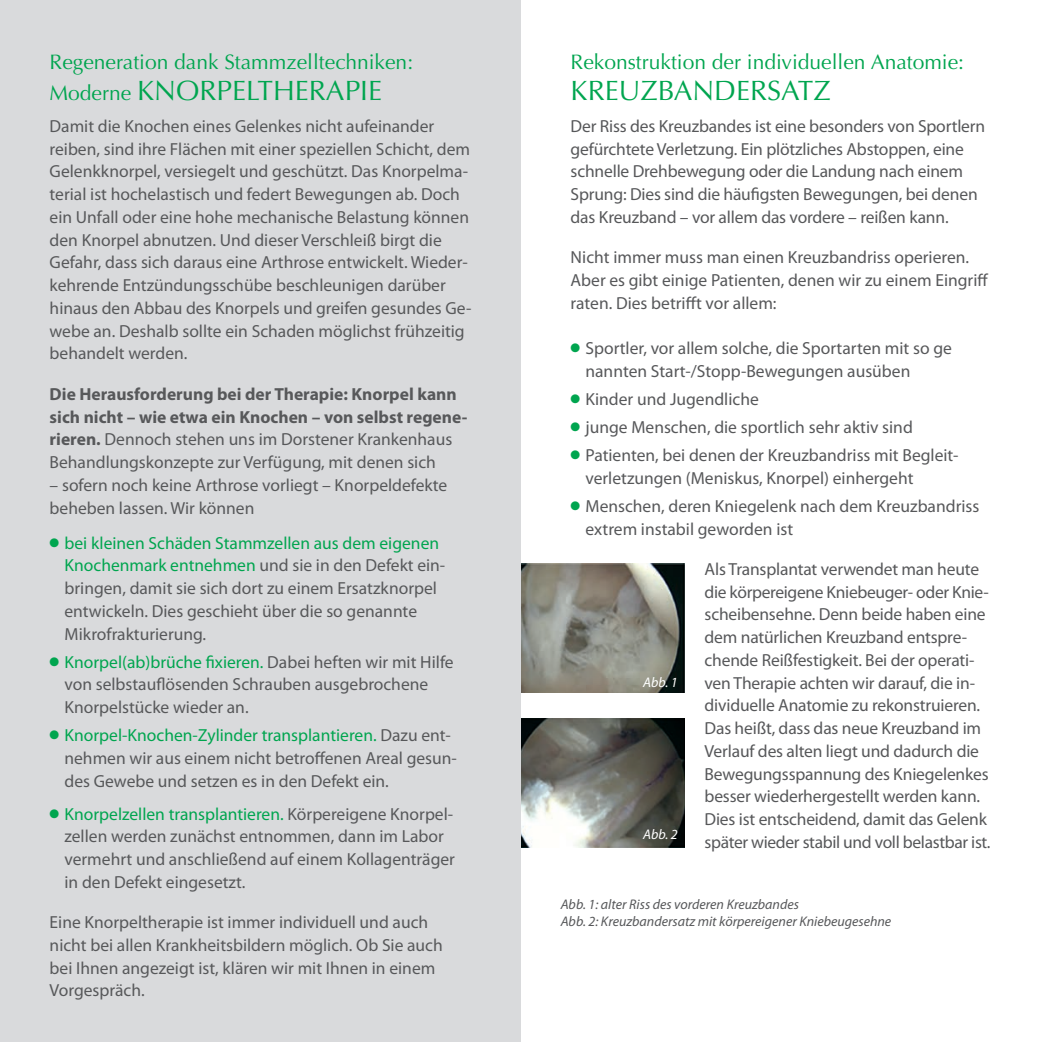
<style>
.page{position:relative;width:1042px;height:1042px;background:#fff}
.page>*{position:absolute;margin:0;border:0;box-sizing:border-box;transform-origin:0 0}
.t1{font:28px "Optima";color:#00a54f}
.t2{font:21px "Optima";color:#00a54f}
.t3{font:17.5px/22.8px "Myriad Pro";color:#57585a}
.t4{font:700 17.5px/22.8px "Myriad Pro";color:#57585a}
.t5{font:italic 14px/17.5px "Myriad Pro";color:#57585a}
.t6{font:italic 14px "Myriad Pro";color:#fff}
.s1{font-size:21px}
.s2{font-weight:400}
.s3{color:#00a54f}
</style>
<div class="page">
<div style="left:0;top:0;width:521px;height:1042px;background:#d9dadc"></div>
<img style="left:521px;top:563px;width:164px;height:129px">
<img style="left:521px;top:718px;width:164px;height:129px">
<p class="t2" style="left:50px;top:50px;width:365px">Regeneration dank Stammzelltechniken:</p>
<h1 class="t1" style="left:50px;top:75px;width:334px"><span class="s1">Moderne</span> KNORPELTHERAPIE</h1>
<p class="t3" style="left:50px;top:114px;width:423px">Damit die Knochen eines Gelenkes nicht aufeinander reiben, sind ihre Flächen mit einer speziellen Schicht, dem Gelenkknorpel, versiegelt und geschützt. Das Knorpelma&shy;terial ist hochelastisch und federt Bewegungen ab. Doch ein Unfall oder eine hohe mechanische Belastung können den Knorpel abnutzen. Und dieser Verschleiß birgt die Gefahr, dass sich daraus eine Arthrose entwickelt. Wieder&shy;kehrende Entzündungsschübe beschleunigen darüber hinaus den Abbau des Knorpels und greifen gesundes Ge&shy;webe an. Deshalb sollte ein Schaden möglichst frühzeitig behandelt werden.</p>
<p class="t4" style="left:50px;top:382px;width:419px">Die Herausforderung bei der Therapie: Knorpel kann sich nicht – wie etwa ein Knochen – von selbst regene&shy;rieren. <span class="s2">Dennoch stehen uns im Dorstener Krankenhaus Behandlungskonzepte zur Verfügung, mit denen sich</span></p>
<p class="t3" style="left:50px;top:473px;width:399px">– sofern noch keine Arthrose vorliegt – Knorpeldefekte beheben lassen. Wir können</p>
<p class="t3" style="left:64px;top:531px;width:382px;text-indent:-15px"><span class="s3">● bei kleinen Schäden Stammzellen aus dem eigenen Knochenmark entnehmen</span> und sie in den Defekt ein&shy;bringen, damit sie sich dort zu einem Ersatzknorpel entwickeln. Dies geschieht über die so genannte Mikrofrakturierung.</p>
<p class="t3" style="left:64px;top:650px;width:391px;text-indent:-15px"><span class="s3">● Knorpel(ab)brüche fixieren.</span> Dabei heften wir mit Hilfe von selbstauflösenden Schrauben ausgebrochene<br>Knorpelstücke wieder an.</p>
<p class="t3" style="left:64px;top:723px;width:394px;text-indent:-15px"><span class="s3">● Knorpel-Knochen-Zylinder transplantieren.</span> Dazu ent&shy;nehmen wir aus einem nicht betroffenen Areal gesun&shy;des Gewebe und setzen es in den Defekt ein.</p>
<p class="t3" style="left:64px;top:802px;width:392px;text-indent:-15px"><span class="s3">● Knorpelzellen transplantieren.</span> Körpereigene Knorpel&shy;zellen werden zunächst entnommen, dann im Labor vermehrt und anschließend auf einem Kollagenträger in den Defekt eingesetzt.</p>
<p class="t3" style="left:50px;top:910px;width:395px">Eine Knorpeltherapie ist immer individuell und auch nicht bei allen Krankheitsbildern möglich. Ob Sie auch bei Ihnen angezeigt ist, klären wir mit Ihnen in einem Vorgespräch.</p>
<p class="t2" style="left:570px;top:50px;width:395px">Rekonstruktion der individuellen Anatomie:</p>
<h1 class="t1" style="left:570px;top:75px;width:261px">KREUZBANDERSATZ</h1>
<p class="t3" style="left:570px;top:114px;width:416px">Der Riss des Kreuzbandes ist eine besonders von Sportlern gefürchtete Verletzung. Ein plötzliches Abstoppen, eine schnelle Drehbewegung oder die Landung nach einem Sprung: Dies sind die häufigsten Bewegungen, bei denen das Kreuzband – vor allem das vordere – reißen kann.</p>
<p class="t3" style="left:570px;top:246px;width:419px">Nicht immer muss man einen Kreuzbandriss operieren.<br>Aber es gibt einige Patienten, denen wir zu einem Eingriff raten. Dies betrifft vor allem:</p>
<p class="t3" style="left:585px;top:337px;width:368px;text-indent:-15px"><span class="s3">●</span> Sportler, vor allem solche, die Sportarten mit so ge nannten Start-/Stopp-Bewegungen ausüben</p>
<p class="t3" style="left:570px;top:387px;width:190px"><span class="s3">●</span> Kinder und Jugendliche</p>
<p class="t3" style="left:570px;top:415px;width:344px"><span class="s3">●</span> junge Menschen, die sportlich sehr aktiv sind</p>
<p class="t3" style="left:585px;top:443px;width:375px;text-indent:-15px"><span class="s3">●</span> Patienten, bei denen der Kreuzbandriss mit Begleit&shy;verletzungen (Meniskus, Knorpel) einhergeht</p>
<p class="t3" style="left:585px;top:494px;width:395px;text-indent:-15px"><span class="s3">●</span> Menschen, deren Kniegelenk nach dem Kreuzbandriss extrem instabil geworden ist</p>
<p class="t3" style="left:704px;top:557px;width:287px">Als Transplantat verwendet man heute die körpereigene Kniebeuger- oder Knie&shy;scheibensehne. Denn beide haben eine dem natürlichen Kreuzband entspre&shy;chende Reißfestigkeit. Bei der operati&shy;ven Therapie achten wir darauf, die in&shy;dividuelle Anatomie zu rekonstruieren.<br>Das heißt, dass das neue Kreuzband im Verlauf des alten liegt und dadurch die Bewegungsspannung des Kniegelenkes besser wiederhergestellt werden kann.<br>Dies ist entscheidend, damit das Gelenk später wieder stabil und voll belastbar ist.</p>
<p class="t6" style="left:643px;top:673px;width:36px">Abb. 1</p>
<p class="t6" style="left:643px;top:826px;width:36px">Abb. 2</p>
<p class="t5" style="left:561px;top:895px;width:332px">Abb. 1: alter Riss des vorderen Kreuzbandes<br>Abb. 2: Kreuzbandersatz mit körpereigener Kniebeugesehne</p>
</div>
